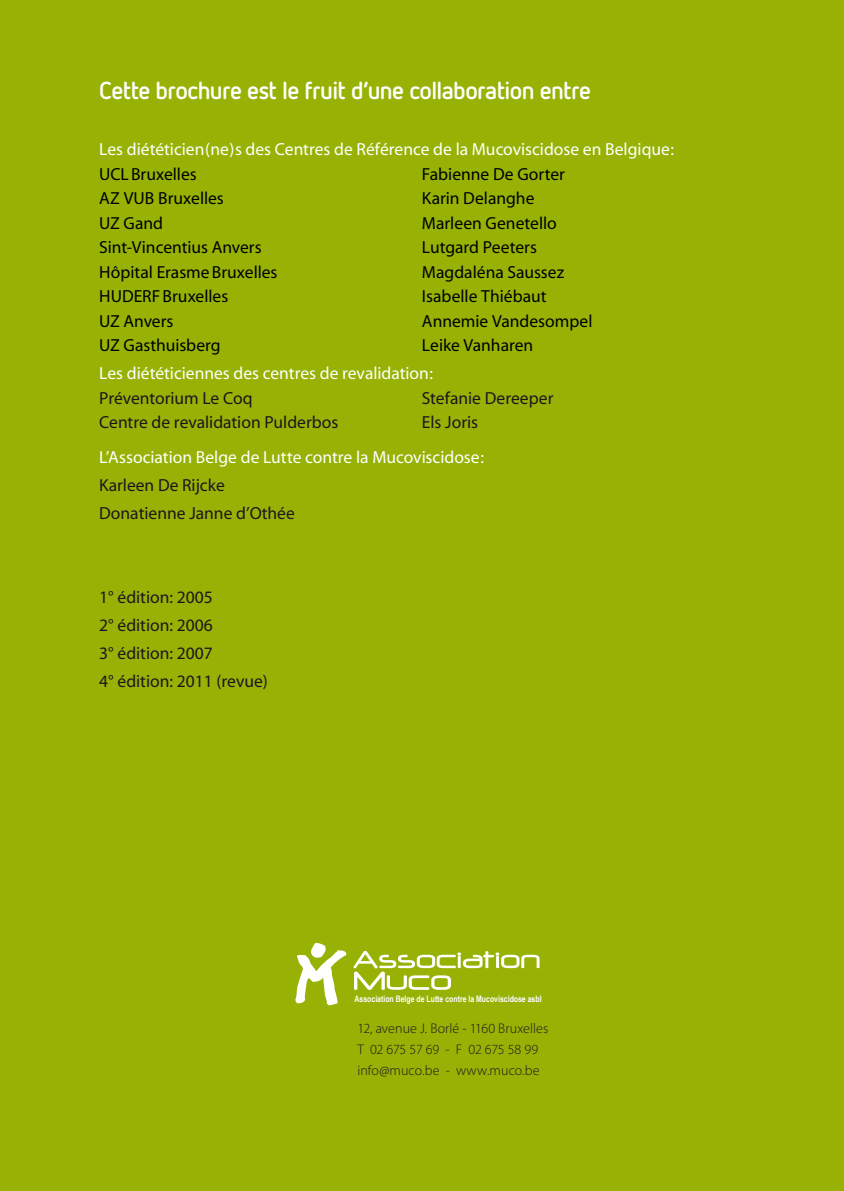
<style>
.page{position:relative;width:844px;height:1191px;background:#fff}
.page>*{position:absolute;margin:0;border:0;box-sizing:border-box;transform-origin:0 0}
.t1{font:700 24.5px "Netto";letter-spacing:-.025em;color:#fff}
.t2{font:17.5px "Myriad";color:#000}
.t3{font:17.5px/28px "Myriad";color:#1a171c}
.t4{font:17.5px "Myriad";color:#fff}
.t5{font:300 14px/21px "Myriad Pro";color:#1a171c}
.t6{font:700 8.92px "Arial Narrow";color:#fff;scale:.95 1}
</style>
<div class="page">
<div style="left:0;top:0;width:843px;height:1191px;background:#97b204"></div>
<hr style="left:843px;top:0;width:1px;height:1191px;background:#97b204">
<svg style="left:353px;top:951px;width:186px;height:39px"></svg>
<svg style="left:295px;top:943px;width:52px;height:62px"></svg>
<h1 class="t1" style="left:99px;top:75px;width:493px">Cette brochure est le fruit d’une collaboration entre</h1>
<p class="t4" style="left:99px;top:141px;width:576px">Les diététicien(ne)s des Centres de Référence de la Mucoviscidose en Belgique:</p>
<p class="t2" style="left:99px;top:165px;width:99px">UCLBruxelles</p>
<p class="t2" style="left:422px;top:165px;width:144px">Fabienne De Gorter</p>
<p class="t2" style="left:99px;top:190px;width:126px">AZ VUB Bruxelles</p>
<p class="t2" style="left:422px;top:190px;width:114px">Karin Delanghe</p>
<p class="t2" style="left:99px;top:214px;width:65px">UZ Gand</p>
<p class="t2" style="left:422px;top:214px;width:136px">Marleen Genetello</p>
<p class="t2" style="left:99px;top:239px;width:164px">Sint-Vincentius Anvers</p>
<p class="t2" style="left:422px;top:239px;width:116px">Lutgard Peeters</p>
<p class="t2" style="left:99px;top:263px;width:180px">Hôpital ErasmeBruxelles</p>
<p class="t2" style="left:422px;top:263px;width:144px">Magdaléna Saussez</p>
<p class="t2" style="left:99px;top:288px;width:130px">HUDERFBruxelles</p>
<p class="t2" style="left:422px;top:288px;width:126px">Isabelle Thiébaut</p>
<p class="t2" style="left:99px;top:312px;width:76px">UZ Anvers</p>
<p class="t2" style="left:422px;top:312px;width:172px">Annemie Vandesompel</p>
<p class="t2" style="left:99px;top:337px;width:123px">UZ Gasthuisberg</p>
<p class="t2" style="left:422px;top:337px;width:113px">Leike Vanharen</p>
<p class="t4" style="left:99px;top:365px;width:335px">Les diététiciennes des centres de revalidation:</p>
<p class="t3" style="left:99px;top:385px;width:155px">Préventorium Le Coq</p>
<p class="t3" style="left:422px;top:385px;width:133px">Stefanie Dereeper</p>
<p class="t3" style="left:99px;top:409px;width:240px">Centre de revalidation Pulderbos</p>
<p class="t3" style="left:422px;top:409px;width:57px">Els Joris</p>
<p class="t4" style="left:99px;top:449px;width:386px">L’Association Belge de Lutte contre la Mucoviscidose:</p>
<p class="t3" style="left:99px;top:472px;width:197px">Karleen De Rijcke<br>Donatienne Janne d’Othée</p>
<p class="t3" style="left:99px;top:584px;width:170px">1° édition: 2005<br>2° édition: 2006<br>3° édition: 2007<br>4° édition: 2011 (revue)</p>
<p class="t6" style="left:354px;top:991px;width:198px">Association Belge de Lutte contre la Mucoviscidose asbl</p>
<p class="t5" style="left:357px;top:1017px;width:192px">12, avenue J. Borlé - 1160 Bruxelles<br>T 02 675 57 69 - F 02 675 58 99 info@muco.be - www.muco.be</p>
</div>
